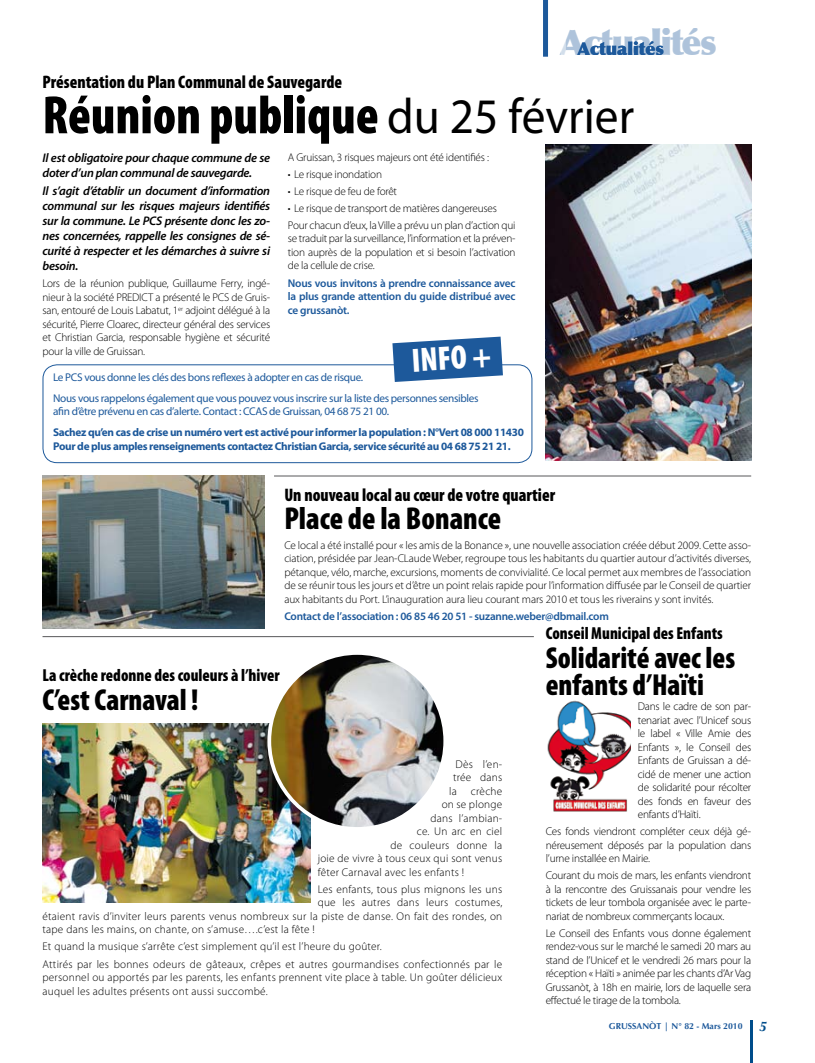
<style>
.page{position:relative;width:815px;height:1063px;background:#fff}
.page>*{position:absolute;margin:0;border:0;box-sizing:border-box;transform-origin:0 0}
.t1{font:900 condensed 54.38px "Myriad Pro";color:#000;scale:.95 1}
.t2{font:900 35px "Optima";letter-spacing:-.05em;color:#1d599b}
.t3{font:900 condensed 33.88px "Myriad Pro";color:#fff;scale:.95 1}
.t4{font:900 condensed 31.88px "Myriad Pro";color:#000;scale:.95 1}
.t5{font:900 condensed 30.5px/26.2px "Myriad Pro";color:#000;scale:.95 1}
.t6{font:900 condensed 18.12px "Myriad Pro";color:#000;scale:.95 1}
.t7{font:900 17.5px "Optima";color:#1d599b}
.t8{font:900 condensed 17.38px "Myriad Pro";color:#000;scale:.95 1}
.t9{font:italic 600 12.5px/15px "Myriad Pro";letter-spacing:-.02em;color:#000}
.t10{font:300 11.25px/13.5px "Myriad Pro";letter-spacing:.01em;color:#000;text-align:justify}
.t11{font:11.25px/20.6px "Myriad Pro";letter-spacing:-.03em;color:#1d599b}
.t12{font:300 11.25px/17px "Myriad Pro";letter-spacing:-.02em;color:#000}
.t13{font:700 11.25px/13.5px "Myriad Pro";letter-spacing:-.03em;color:#1d599b}
.t14{font:600 11.25px/13.5px "Myriad Pro";letter-spacing:-.02em;color:#1d599b;text-align:justify}
.t15{font:700 8.75px "Optima";color:#1d599b}
.s1{font-weight:400;font-stretch:normal;font-size:49.88px}
</style>
<div class="page">
<hr style="left:43px;top:636px;width:491px;height:1px;background:#58585a">
<hr style="left:750px;top:1020px;width:2px;height:43px;background:#004d8b">
<hr style="left:274px;top:476px;width:477px;height:1px;background:#58585a">
<img style="left:547px;top:700px;width:84px;height:112px">
<img style="left:43px;top:723px;width:268px;height:180px">
<img style="left:269px;top:653px;width:176px;height:176px;border-radius:50%">
<div style="left:267px;top:651px;width:180px;height:180px;border:4px solid #fff;border-radius:50%"></div>
<img style="left:43px;top:476px;width:222px;height:152px">
<div style="left:43px;top:364px;width:489px;height:99px;border:1px solid #1d599b;border-radius:14px"></div>
<img style="left:546px;top:144px;width:205px;height:316px">
<svg style="left:392px;top:337px;width:111px;height:45px"></svg>
<svg style="left:545px;top:144px;width:93px;height:37px"></svg>
<div style="left:543px;top:0;width:5px;height:57px;background:#1d599b"></div>
<h2 class="t2" style="left:560px;top:22px;width:158px">Actualités</h2>
<h3 class="t7" style="left:578px;top:39px;width:88px">Actualités</h3>
<h3 class="t6" style="left:43px;top:70px;width:317px">Présentation du Plan Communal de Sauvegarde</h3>
<h1 class="t1" style="left:43px;top:80px;width:624px">Réunion publique <span class="s1">du 25 février</span></h1>
<p class="t12" style="left:288px;top:148px;width:203px">A Gruissan, 3 risques majeurs ont été identifiés :</p>
<p class="t12" style="left:288px;top:165px;width:96px">• Le risque inondation</p>
<p class="t12" style="left:288px;top:183px;width:111px">• Le risque de feu de forêt</p>
<p class="t12" style="left:288px;top:200px;width:229px">• Le risque de transport de matières dangereuses<br>Pour chacun d’eux, la Ville a prévu un plan d’action qui</p>
<p class="t10" style="left:288px;top:232px;width:229px">se traduit par la surveillance, l’information et la préven&shy;tion auprès de la population et si besoin l’activation de la cellule de crise.</p>
<p class="t14" style="left:288px;top:276px;width:229px">Nous vous invitons à prendre connaissance avec la plus grande attention du guide distribué avec ce grussanòt.</p>
<p class="t9" style="left:43px;top:150px;width:229px">Il est obligatoire pour chaque commune de se doter d’un plan communal de sauvegarde.</p>
<p class="t9" style="left:43px;top:183px;width:229px;text-align:justify">Il s’agit d’établir un document d’information communal sur les risques majeurs identifiés sur la commune. Le PCS présente donc les zo&shy;nes concernées, rappelle les consignes de sé&shy;curité à respecter et les démarches à suivre si besoin.</p>
<p class="t10" style="left:43px;top:277px;width:229px">Lors de la réunion publique, Guillaume Ferry, ingé&shy;nieur à la société PREDICT a présenté le PCS de Gruis&shy;san, entouré de Louis Labatut, 1<sup>er</sup> adjoint délégué à la sécurité, Pierre Cloarec, directeur général des services et Christian Garcia, responsable hygiène et sécurité pour la ville de Gruissan.</p>
<h3 class="t3" style="left:410px;top:339px;width:85px;rotate:-4deg">INFO +</h3>
<p class="t11" style="left:53px;top:367px;width:427px">Le PCS vous donne les clés des bons reflexes à adopter en cas de risque.<br>Nous vous rappelons également que vous pouvez vous inscrire sur la liste des personnes sensibles</p>
<p class="t11" style="left:53px;top:401px;width:338px">afin d’être prévenu en cas d’alerte. Contact : CCAS de Gruissan, 04 68 75 21 00.</p>
<p class="t13" style="left:53px;top:425px;width:472px">Sachez qu’en cas de crise un numéro vert est activé pour informer la population : N°Vert 08 000 11430<br>Pour de plus amples renseignements contactez Christian Garcia, service sécurité au 04 68 75 21 21.</p>
<h3 class="t6" style="left:284px;top:483px;width:287px">Un nouveau local au cœur de votre quartier</h3>
<h3 class="t4" style="left:284px;top:498px;width:230px">Place de la Bonance</h3>
<p class="t10" style="left:284px;top:538px;width:468px">Ce local a été installé pour « les amis de la Bonance », une nouvelle association créée début 2009. Cette asso&shy;ciation, présidée par Jean-CLaude Weber, regroupe tous les habitants du quartier autour d’activités diverses, pétanque, vélo, marche, excursions, moments de convivialité. Ce local permet aux membres de l’association de se réunir tous les jours et d’être un point relais rapide pour l’information diffusée par le Conseil de quartier aux habitants du Port. L’inauguration aura lieu courant mars 2010 et tous les riverains y sont invités.</p>
<p class="t14" style="left:284px;top:609px;width:326px">Contact de l’association : 06 85 46 20 51 - suzanne.weber@dbmail.com</p>
<h3 class="t8" style="left:546px;top:622px;width:188px">Conseil Municipal des Enfants</h3>
<h3 class="t5" style="left:546px;top:644px;width:201px">Solidarité avec les enfants d’Haïti</h3>
<h3 class="t8" style="left:43px;top:664px;width:251px">La crèche redonne des couleurs à l’hiver</h3>
<h3 class="t5" style="left:43px;top:686px;width:166px">C’est Carnaval !</h3>
<p class="t10" style="left:638px;top:699px;width:115px">Dans le cadre de son par&shy;tenariat avec l’Unicef sous le label « Ville Amie des Enfants », le Conseil des Enfants de Gruissan a dé&shy;cidé de mener une action de solidarité pour récolter des fonds en faveur des enfants d’Haïti.</p>
<p class="t10" style="left:546px;top:824px;width:207px">Ces fonds viendront compléter ceux déjà gé&shy;néreusement déposés par la population dans l’urne installée en Mairie.</p>
<p class="t10" style="left:546px;top:868px;width:207px">Courant du mois de mars, les enfants viendront à la rencontre des Gruissanais pour vendre les tickets de leur tombola organisée avec le parte&shy;nariat de nombreux commerçants locaux.</p>
<p class="t10" style="left:546px;top:926px;width:207px">Le Conseil des Enfants vous donne également rendez-vous sur le marché le samedi 20 mars au stand de l’Unicef et le vendredi 26 mars pour la réception « Haïti » animée par les chants d’Ar Vag Grussanòt, à 18h en mairie, lors de laquelle sera effectué le tirage de la tombola.</p>
<p class="t10" style="left:456px;top:757px;width:48px">Dès l’en-</p>
<p class="t10" style="left:453px;top:771px;width:51px">trée dans</p>
<p class="t10" style="left:449px;top:784px;width:54px">la crèche</p>
<p class="t10" style="left:442px;top:798px;width:62px">on se plonge</p>
<p class="t10" style="left:431px;top:811px;width:73px">dans l’ambian-</p>
<p class="t10" style="left:417px;top:825px;width:87px">ce. Un arc en ciel</p>
<p class="t10" style="left:391px;top:838px;width:113px">de couleurs donne la</p>
<p class="t10" style="left:318px;top:852px;width:186px">joie de vivre à tous ceux qui sont venus</p>
<p class="t10" style="left:318px;top:865px;width:148px">fêter Carnaval avec les enfants !</p>
<p class="t10" style="left:318px;top:882px;width:186px">Les enfants, tous plus mignons les uns</p>
<p class="t10" style="left:318px;top:896px;width:186px">que les autres dans leurs costumes,</p>
<p class="t10" style="left:43px;top:909px;width:461px">étaient ravis d’inviter leurs parents venus nombreux sur la piste de danse. On fait des rondes, on</p>
<p class="t10" style="left:43px;top:923px;width:274px">tape dans les mains, on chante, on s’amuse….c’est la fête !</p>
<p class="t10" style="left:43px;top:938px;width:461px;line-height:17px">Et quand la musique s’arrête c’est simplement qu’il est l’heure du goûter.<br>Attirés par les bonnes odeurs de gâteaux, crêpes et autres gourmandises confectionnés par le</p>
<p class="t10" style="left:43px;top:970px;width:461px">personnel ou apportés par les parents, les enfants prennent vite place à table. Un goûter délicieux auquel les adultes présents ont aussi succombé.</p>
<p class="t15" style="left:609px;top:1021px;width:135px">GRUSSANÒT | N° 82 - Mars 2010</p>
</div>
